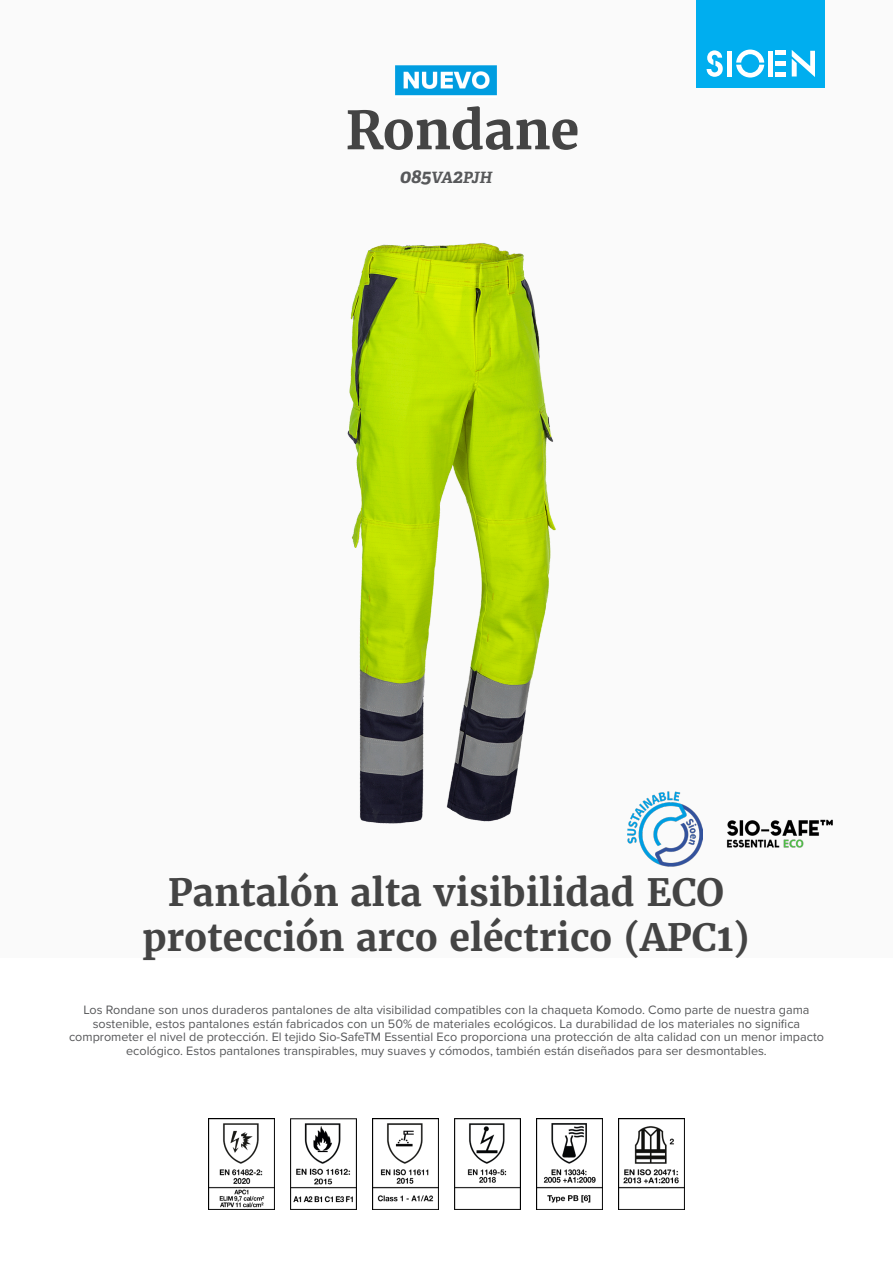
<style>
.page{position:relative;width:893px;height:1263px;background:#fff}
.page>*{position:absolute;margin:0;border:0;box-sizing:border-box;transform-origin:0 0}
.product_name{font:700 52.5px "Merriweather";color:#444}
.product_h2{font:700 37.5px/45px "Merriweather";color:#444;text-align:center}
.product_ref{font:italic 700 15.6px "Adelle";color:#57585a}
.product_description{font:12.6px/13.6px "Proxima Nova";color:#57585a;text-align:center}
.s1{font-size:19.5px}
</style>
<div class="page">
<div style="left:0;top:0;width:893px;height:957px;background:#fafafa"></div>
<div style="left:697px;top:0;width:128px;height:88px;background:#00aeef"></div>
<svg style="left:707px;top:50px;width:16px;height:27px"></svg>
<svg style="left:736px;top:50px;width:28px;height:28px"></svg>
<div style="left:727px;top:51px;width:5px;height:26px;background:#fff"></div>
<div style="left:768px;top:51px;width:5px;height:26px;background:#fff"></div>
<div style="left:775px;top:72px;width:11px;height:5px;background:#fff"></div>
<div style="left:775px;top:61px;width:11px;height:5px;background:#fff"></div>
<hr style="left:775px;top:51px;width:11px;height:4px;background:#fff">
<svg style="left:792px;top:50px;width:23px;height:27px"></svg>
<img style="left:726px;top:819px;width:107px;height:29px">
<img style="left:688px;top:807px;width:15px;height:55px">
<img style="left:208px;top:1118px;width:66px;height:92px">
<img style="left:290px;top:1118px;width:66px;height:92px">
<img style="left:372px;top:1118px;width:66px;height:92px">
<img style="left:454px;top:1118px;width:67px;height:92px">
<img style="left:536px;top:1118px;width:67px;height:92px">
<img style="left:618px;top:1118px;width:67px;height:92px">
<img style="left:347px;top:243px;width:341px;height:624px">
<img style="left:395px;top:65px;width:102px;height:31px">
<p class="product_name" style="left:345px;top:97px;width:235px">Rondane</p>
<p class="product_ref" style="left:400px;top:168px;width:93px"><span class="s1">085</span>VA<span class="s1">2</span>PJH</p>
<p class="product_h2" style="left:142px;top:869px;width:609px">Pantalón alta visibilidad ECO protección arco eléctrico (APC1)</p>
<p class="product_description" style="left:69px;top:1002px;width:756px">Los Rondane son unos duraderos pantalones de alta visibilidad compatibles con la chaqueta Komodo. Como parte de nuestra gama sostenible, estos pantalones están fabricados con un 50% de materiales ecológicos. La durabilidad de los materiales no significa comprometer el nivel de protección. El tejido Sio-SafeTM Essential Eco proporciona una protección de alta calidad con un menor impacto ecológico. Estos pantalones transpirables, muy suaves y cómodos, también están diseñados para ser desmontables.</p>
</div>
